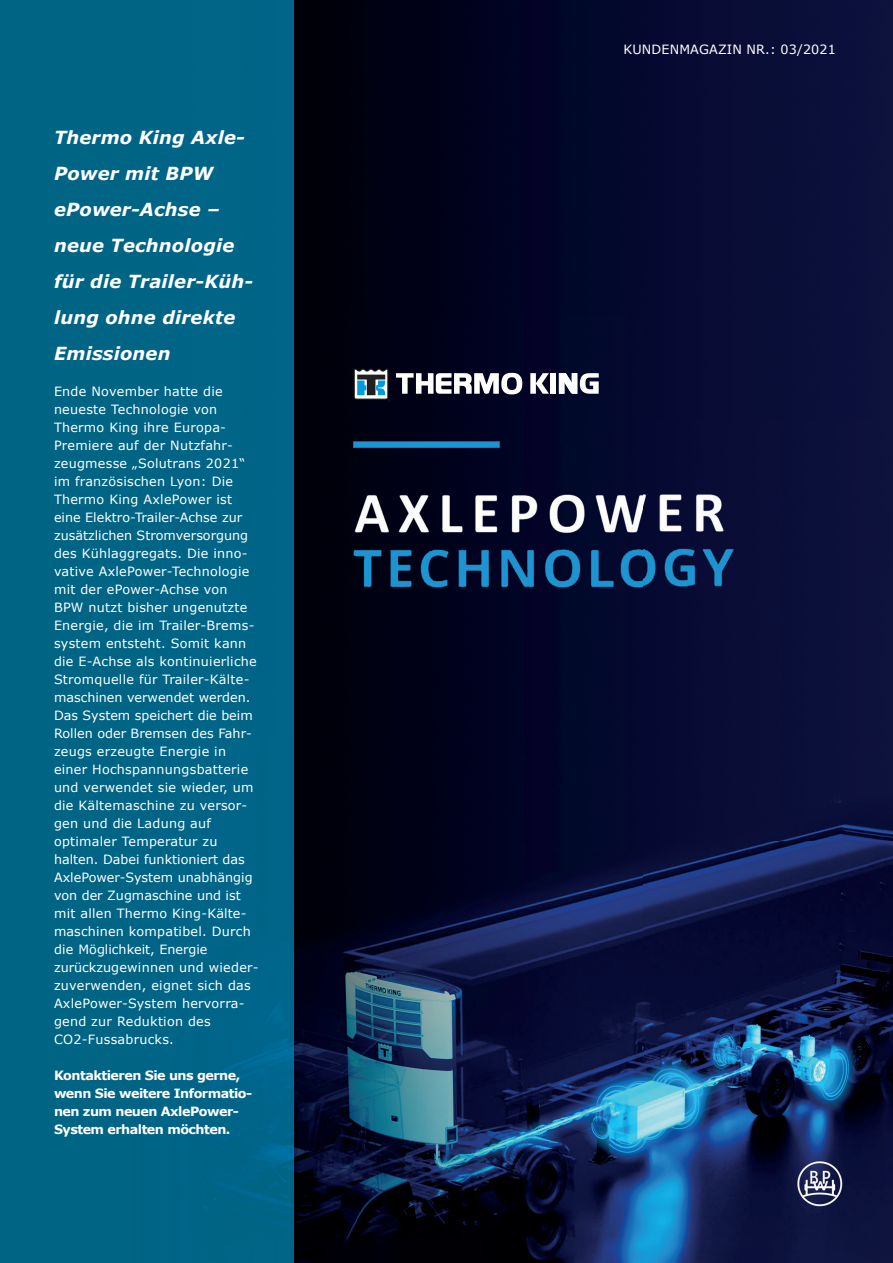
<style>
.page{position:relative;width:893px;height:1263px;background:#fff}
.page>*{position:absolute;margin:0;border:0;box-sizing:border-box;transform-origin:0 0}
.t1{font:italic 700 18px/36px "Verdana";letter-spacing:.01em;color:#fff}
.t2{font:12.75px/18px "Verdana";letter-spacing:.02em;color:#fff}
.t3{font:700 12.75px/18px "Verdana";letter-spacing:-.04em;color:#fff}
</style>
<div class="page">
<img style="left:0;top:0;width:893px;height:1263px">
<div style="left:625px;top:44px;width:209px;height:12px;background:#090c35"></div>
<svg style="left:354px;top:369px;width:36px;height:33px"></svg>
<svg style="left:396px;top:373px;width:126px;height:21px"></svg>
<svg style="left:530px;top:373px;width:19px;height:21px"></svg>
<div style="left:551px;top:373px;width:5px;height:21px;background:#fff"></div>
<svg style="left:559px;top:373px;width:40px;height:21px"></svg>
<h1 class="t1" style="left:54px;top:120px;width:201px">Thermo King Axle-<br>Power mit BPW ePower-Achse – neue Technologie für die Trailer-Küh&shy;lung ohne direkte<br>Emissionen</h1>
<p class="t2" style="left:54px;top:382px;width:206px">Ende November hatte die neueste Technologie von<br>Thermo King ihre Europa-<br>Premiere auf der Nutzfahr&shy;zeugmesse „Solutrans 2021“ im französischen Lyon: Die<br>Thermo King AxlePower ist eine Elektro-Trailer-Achse zur zusätzlichen Stromversorgung des Kühlaggregats. Die inno&shy;vative AxlePower-Technologie mit der ePower-Achse von<br>BPW nutzt bisher ungenutzte<br>Energie, die im Trailer-Brems&shy;system entsteht. Somit kann die E-Achse als kontinuierliche<br>Stromquelle für Trailer-Kälte&shy;maschinen verwendet werden.<br>Das System speichert die beim<br>Rollen oder Bremsen des Fahr&shy;zeugs erzeugte Energie in einer Hochspannungsbatterie und verwendet sie wieder, um die Kältemaschine zu versor&shy;gen und die Ladung auf optimaler Temperatur zu halten. Dabei funktioniert das<br>AxlePower-System unabhängig von der Zugmaschine und ist mit allen Thermo King-Kälte&shy;maschinen kompatibel. Durch die Möglichkeit, Energie zurückzugewinnen und wieder&shy;zuverwenden, eignet sich das<br>AxlePower-System hervorra&shy;gend zur Reduktion des<br>CO2-Fussabrucks.</p>
<p class="t3" style="left:54px;top:1067px;width:200px">Kontaktieren Sie uns gerne, wenn Sie weitere Informatio&shy;nen zum neuen AxlePower-<br>System erhalten möchten.</p>
<p class="t2" style="left:623px;top:40px;width:214px">KUNDENMAGAZIN NR.: 03/2021</p>
</div>
